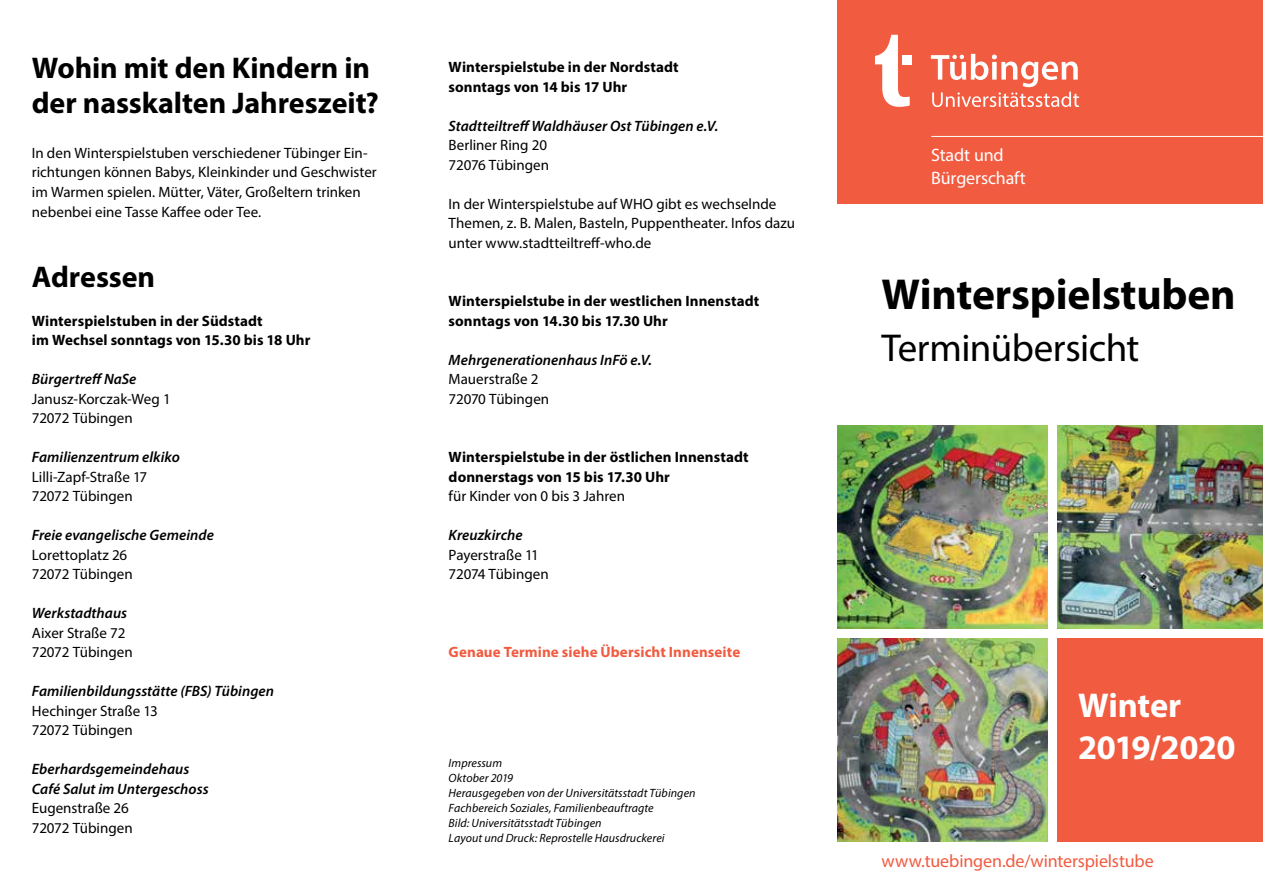
<style>
.page{position:relative;width:1263px;height:893px;background:#fff}
.page>*{position:absolute;margin:0;border:0;box-sizing:border-box;transform-origin:0 0}
.t1{font:700 43.5px "Myriad Pro";letter-spacing:-.005em;color:#000}
.t2{font:39px "Myriad Pro";letter-spacing:-.015em;color:#000}
.t3{font:700 34.5px/42px "Myriad Pro";letter-spacing:-.01em;color:#fff}
.t4{font:700 30px/34.5px "Myriad Pro";letter-spacing:-.005em;color:#000}
.t5{font:18px "Myriad Pro";letter-spacing:-.005em;color:#f15b40}
.t6{font:18px/22.5px "Myriad Pro";letter-spacing:-.01em;color:#fff}
.t7{font:15px/19.5px "Myriad Pro";color:#000}
.t8{font:700 15px/19.5px "Myriad Pro";letter-spacing:.005em;color:#000}
.t9{font:italic 600 15px/19.5px "Myriad Pro";letter-spacing:.005em;color:#000}
.t10{font:700 15px "Myriad Pro";letter-spacing:.005em;color:#f15b40}
.t11{font:italic 12px/15px "Myriad Pro";letter-spacing:.005em;color:#000}
</style>
<div class="page">
<div style="left:838px;top:0;width:425px;height:204px;background:#f15b40"></div>
<hr style="left:931px;top:136px;width:332px;height:1px;background:#fff">
<svg style="left:931px;top:54px;width:148px;height:53px"></svg>
<svg style="left:875px;top:35px;width:35px;height:72px"></svg>
<div style="left:902px;top:55px;width:10px;height:9px;background:#fff"></div>
<img style="left:838px;top:425px;width:425px;height:417px">
<div style="left:1054px;top:634px;width:209px;height:208px;background:#f15b40"></div>
<div style="left:1048px;top:420px;width:9px;height:429px;background:#fff"></div>
<div style="left:834px;top:629px;width:429px;height:9px;background:#fff"></div>
<h3 class="t4" style="left:32px;top:50px;width:348px">Wohin mit den Kindern in der nasskalten Jahreszeit?</h3>
<p class="t7" style="left:32px;top:143px;width:346px">In den Winterspielstuben verschiedener Tübinger Ein&shy;richtungen können Babys, Kleinkinder und Geschwister im Warmen spielen. Mütter, Väter, Großeltern trinken nebenbei eine Tasse Kaffee oder Tee.</p>
<h3 class="t4" style="left:32px;top:258px;width:125px">Adressen</h3>
<p class="t8" style="left:32px;top:310px;width:280px">Winterspielstuben in der Südstadt<br>im Wechsel sonntags von 15.30 bis 18 Uhr</p>
<p class="t9" style="left:32px;top:369px;width:106px">Bürgertreff NaSe</p>
<p class="t7" style="left:32px;top:389px;width:140px">Janusz-Korczak-Weg 1<br>72072 Tübingen</p>
<p class="t9" style="left:32px;top:447px;width:150px">Familienzentrum elkiko</p>
<p class="t7" style="left:32px;top:467px;width:117px">Lilli-Zapf-Straße 17<br>72072 Tübingen</p>
<p class="t9" style="left:32px;top:525px;width:184px">Freie evangelische Gemeinde</p>
<p class="t7" style="left:32px;top:545px;width:102px">Lorettoplatz 26<br>72072 Tübingen</p>
<p class="t9" style="left:32px;top:603px;width:97px">Werkstadthaus</p>
<p class="t7" style="left:32px;top:623px;width:102px">Aixer Straße 72<br>72072 Tübingen</p>
<p class="t9" style="left:32px;top:681px;width:244px">Familienbildungsstätte (FBS) Tübingen</p>
<p class="t7" style="left:32px;top:701px;width:127px">Hechinger Straße 13<br>72072 Tübingen</p>
<p class="t9" style="left:32px;top:759px;width:178px">Eberhardsgemeindehaus<br>Café Salut im Untergeschoss</p>
<p class="t7" style="left:32px;top:798px;width:102px">Eugenstraße 26<br>72072 Tübingen</p>
<p class="t8" style="left:449px;top:57px;width:231px">Winterspielstube in der Nordstadt sonntags von 14 bis 17 Uhr</p>
<p class="t9" style="left:449px;top:116px;width:271px">Stadtteiltreff Waldhäuser Ost Tübingen e.V.</p>
<p class="t7" style="left:449px;top:135px;width:102px">Berliner Ring 20<br>72076 Tübingen</p>
<p class="t7" style="left:449px;top:194px;width:348px">In der Winterspielstube auf WHO gibt es wechselnde<br>Themen, z. B. Malen, Basteln, Puppentheater. Infos dazu unter www.stadtteiltreff-who.de</p>
<p class="t8" style="left:449px;top:291px;width:312px">Winterspielstube in der westlichen Innenstadt sonntags von 14.30 bis 17.30 Uhr</p>
<p class="t9" style="left:449px;top:350px;width:205px">Mehrgenerationenhaus InFö e.V.</p>
<p class="t7" style="left:449px;top:369px;width:102px">Mauerstraße 2<br>72070 Tübingen</p>
<p class="t8" style="left:449px;top:447px;width:301px">Winterspielstube in der östlichen Innenstadt donnerstags von 15 bis 17.30 Uhr</p>
<p class="t7" style="left:449px;top:486px;width:178px">für Kinder von 0 bis 3 Jahren</p>
<p class="t9" style="left:449px;top:525px;width:76px">Kreuzkirche</p>
<p class="t7" style="left:449px;top:545px;width:102px">Payerstraße 11<br>72074 Tübingen</p>
<p class="t10" style="left:449px;top:642px;width:293px">Genaue Termine siehe Übersicht Innenseite</p>
<p class="t11" style="left:449px;top:755px;width:248px">Impressum<br>Oktober 2019<br>Herausgegeben von der Universitätsstadt Tübingen Fachbereich Soziales, Familienbeauftragte<br>Bild: Universitätsstadt Tübingen<br>Layout und Druck: Reprostelle Hausdruckerei</p>
<p class="t6" style="left:931px;top:144px;width:96px">Stadt und<br>Bürgerschaft</p>
<h1 class="t1" style="left:881px;top:266px;width:356px">Winterspielstuben</h1>
<h2 class="t2" style="left:881px;top:324px;width:259px">Terminübersicht</h2>
<h3 class="t3" style="left:1078px;top:683px;width:159px">Winter<br>2019/2020</h3>
<p class="t5" style="left:881px;top:850px;width:274px">www.tuebingen.de/winterspielstube</p>
</div>
